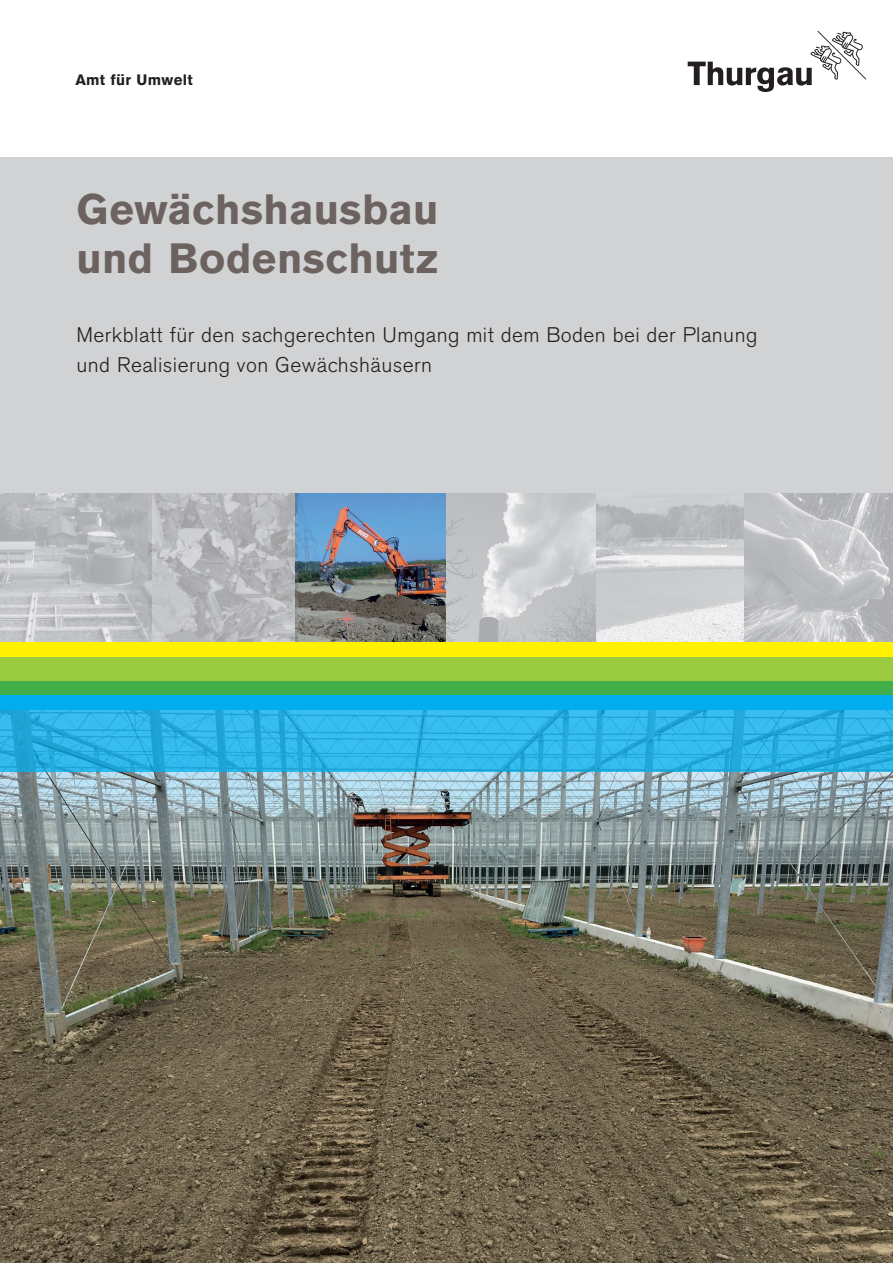
<style>
.page{position:relative;width:893px;height:1263px;background:#fff}
.page>*{position:absolute;margin:0;border:0;box-sizing:border-box;transform-origin:0 0}
.t1{font:700 42px/49.5px "Akzidenz Grotesk BQ";letter-spacing:.01em;color:#6c625f}
.t2{font:300 21px/30px "Akzidenz Grotesk BQ";letter-spacing:.02em;color:#231f20}
.t3{font:700 15px "Akzidenz Grotesk BQ";letter-spacing:.02em;color:#231f20}
</style>
<div class="page">
<img style="left:0;top:771px;width:893px;height:492px">
<div style="left:0;top:157px;width:893px;height:489px;background:#d1d2d4"></div>
<img style="left:595px;top:493px;width:149px;height:149px">
<img style="left:298px;top:493px;width:148px;height:149px">
<img style="left:0;top:493px;width:149px;height:149px">
<img style="left:446px;top:493px;width:149px;height:149px">
<img style="left:744px;top:493px;width:149px;height:149px">
<img style="left:149px;top:493px;width:149px;height:149px">
<svg style="left:0;top:710px;width:893px;height:61px;background:#2eb4e6"></svg>
<div style="left:0;top:642px;width:893px;height:15px;background:#fff101"></div>
<div style="left:0;top:680px;width:893px;height:15px;background:#40ae49"></div>
<div style="left:0;top:657px;width:893px;height:23px;background:#99ca3b"></div>
<div style="left:0;top:695px;width:893px;height:15px;background:#00aeef"></div>
<svg style="left:688px;top:31px;width:178px;height:61px"></svg>
<p class="t3" style="left:75px;top:71px;width:119px">Amt für Umwelt</p>
<h1 class="t1" style="left:77px;top:185px;width:363px">Gewächshausbau und Bodenschutz</h1>
<p class="t2" style="left:77px;top:320px;width:682px">Merkblatt für den sachgerechten Umgang mit dem Boden bei der Planung und Realisierung von Gewächshäusern</p>
</div>
